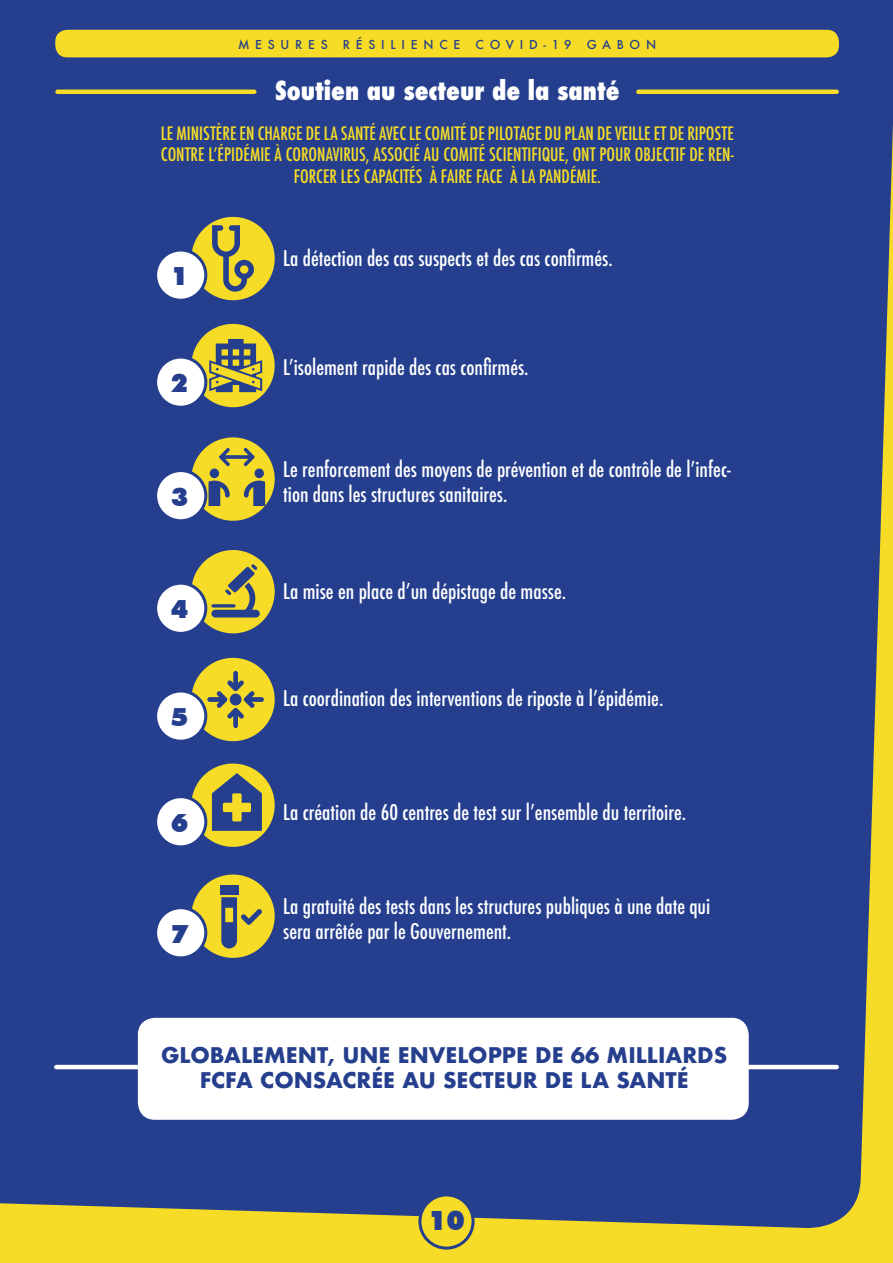
<style>
.page{position:relative;width:893px;height:1263px;background:#f6dc26}
.page>*{position:absolute;margin:0;border:0;box-sizing:border-box;transform-origin:0 0}
.t1{font:900 27px "Futura BT";color:#253f8e}
.t2{font:800 condensed 25.5px "Futura";color:#fff}
.t3{font:900 25.5px "Futura BT";color:#253f8e}
.t4{font:500 condensed 21px/25.2px "Futura";color:#fff}
.t5{font:700 21px/25.2px "Futura";color:#253f8e;text-align:center}
.t6{font:500 condensed 18px/21.6px "Futura";color:#f6dc26;text-align:center}
.t7{font:500 12px "Futura";letter-spacing:.48em;color:#253f8e}
</style>
<div class="page">
<div style="left:0;top:0;width:893px;height:1228px;background:#253f8e"></div>
<div style="left:420px;top:1195px;width:53px;height:53px;background:#f6dc26;border-radius:50%"></div>
<div style="left:418px;top:1193px;width:57px;height:56px;border:3px solid #253f8e;border-radius:50%"></div>
<div style="left:55px;top:30px;width:784px;height:27px;background:#f6dc26;border-radius:12px"></div>
<hr style="left:56px;top:1065px;width:198px;height:4px;background:#fff">
<hr style="left:638px;top:1065px;width:199px;height:4px;background:#fff">
<div style="left:138px;top:1018px;width:611px;height:102px;background:#fff;border-radius:17px"></div>
<div style="left:191px;top:217px;width:84px;height:83px;background:#f6dc26;border-radius:50%"></div>
<div style="left:191px;top:324px;width:84px;height:83px;background:#f6dc26;border-radius:50%"></div>
<div style="left:191px;top:437px;width:84px;height:84px;background:#f6dc26;border-radius:50%"></div>
<div style="left:191px;top:550px;width:84px;height:83px;background:#f6dc26;border-radius:50%"></div>
<div style="left:191px;top:658px;width:84px;height:83px;background:#f6dc26;border-radius:50%"></div>
<div style="left:191px;top:763px;width:84px;height:84px;background:#f6dc26;border-radius:50%"></div>
<div style="left:191px;top:874px;width:84px;height:84px;background:#f6dc26;border-radius:50%"></div>
<div style="left:156px;top:250px;width:50px;height:50px;background:#fff;border-radius:50%"></div>
<div style="left:154px;top:249px;width:53px;height:53px;border:3px solid #253f8e;border-radius:50%"></div>
<div style="left:156px;top:357px;width:50px;height:50px;background:#fff;border-radius:50%"></div>
<div style="left:154px;top:356px;width:53px;height:53px;border:3px solid #253f8e;border-radius:50%"></div>
<div style="left:156px;top:471px;width:50px;height:50px;background:#fff;border-radius:50%"></div>
<div style="left:154px;top:469px;width:53px;height:53px;border:3px solid #253f8e;border-radius:50%"></div>
<div style="left:156px;top:583px;width:50px;height:50px;background:#fff;border-radius:50%"></div>
<div style="left:154px;top:582px;width:53px;height:53px;border:3px solid #253f8e;border-radius:50%"></div>
<div style="left:156px;top:691px;width:50px;height:50px;background:#fff;border-radius:50%"></div>
<div style="left:154px;top:689px;width:53px;height:54px;border:3px solid #253f8e;border-radius:50%"></div>
<div style="left:156px;top:797px;width:50px;height:50px;background:#fff;border-radius:50%"></div>
<div style="left:154px;top:795px;width:53px;height:53px;border:3px solid #253f8e;border-radius:50%"></div>
<div style="left:156px;top:908px;width:50px;height:50px;background:#fff;border-radius:50%"></div>
<div style="left:154px;top:906px;width:53px;height:53px;border:3px solid #253f8e;border-radius:50%"></div>
<svg style="left:209px;top:339px;width:53px;height:53px"></svg>
<svg style="left:212px;top:225px;width:42px;height:67px"></svg>
<svg style="left:208px;top:448px;width:57px;height:58px"></svg>
<svg style="left:211px;top:564px;width:49px;height:53px"></svg>
<svg style="left:207px;top:671px;width:57px;height:57px"></svg>
<svg style="left:212px;top:773px;width:50px;height:58px"></svg>
<div style="left:220px;top:885px;width:18px;height:10px;background:#253f8e"></div>
<svg style="left:221px;top:897px;width:41px;height:51px"></svg>
<hr style="left:58px;top:90px;width:196px;height:4px;background:#f6dc26">
<hr style="left:638px;top:90px;width:199px;height:4px;background:#f6dc26">
<p class="t7" style="left:238px;top:36px;width:91px">MESURES</p>
<p class="t7" style="left:343px;top:36px;width:119px">RÉSILIENCE</p>
<p class="t7" style="left:476px;top:36px;width:97px">COVID-19</p>
<p class="t7" style="left:587px;top:36px;width:71px">GABON</p>
<p class="t2" style="left:275px;top:73px;width:346px">Soutien au secteur de la santé</p>
<p class="t6" style="left:161px;top:122px;width:574px">LE MINISTÈRE EN CHARGE DE LA SANTÉ AVEC LE COMITÉ DE PILOTAGE DU PLAN DE VEILLE ET DE RIPOSTE<br>CONTRE L’ÉPIDÉMIE À CORONAVIRUS, ASSOCIÉ AU COMITÉ SCIENTIFIQUE, ONT POUR OBJECTIF DE REN-<br>FORCER LES CAPACITÉS À FAIRE FACE À LA PANDÉMIE.</p>
<p class="t3" style="left:171px;top:261px;width:19px">1</p>
<p class="t3" style="left:171px;top:368px;width:19px">2</p>
<p class="t3" style="left:171px;top:481px;width:19px">3</p>
<p class="t3" style="left:171px;top:594px;width:19px">4</p>
<p class="t3" style="left:171px;top:701px;width:19px">5</p>
<p class="t3" style="left:171px;top:807px;width:19px">6</p>
<p class="t3" style="left:171px;top:918px;width:19px">7</p>
<p class="t4" style="left:283px;top:245px;width:331px">La détection des cas suspects et des cas confirmés.</p>
<p class="t4" style="left:283px;top:355px;width:247px">L’isolement rapide des cas confirmés.</p>
<p class="t4" style="left:283px;top:456px;width:449px">Le renforcement des moyens de prévention et de contrôle de l’infec&shy;tion dans les structures sanitaires.</p>
<p class="t4" style="left:283px;top:579px;width:284px">La mise en place d’un dépistage de masse.</p>
<p class="t4" style="left:283px;top:686px;width:382px">La coordination des interventions de riposte à l’épidémie.</p>
<p class="t4" style="left:283px;top:800px;width:404px">La création de 60 centres de test sur l’ensemble du territoire.</p>
<p class="t4" style="left:283px;top:893px;width:429px">La gratuité des tests dans les structures publiques à une date qui sera arrêtée par le Gouvernement.</p>
<p class="t5" style="left:161px;top:1043px;width:568px">GLOBALEMENT, UNE ENVELOPPE DE 66 MILLIARDS<br>FCFA CONSACRÉE AU SECTEUR DE LA SANTÉ</p>
<p class="t1" style="left:428px;top:1204px;width:38px">10</p>
</div>
